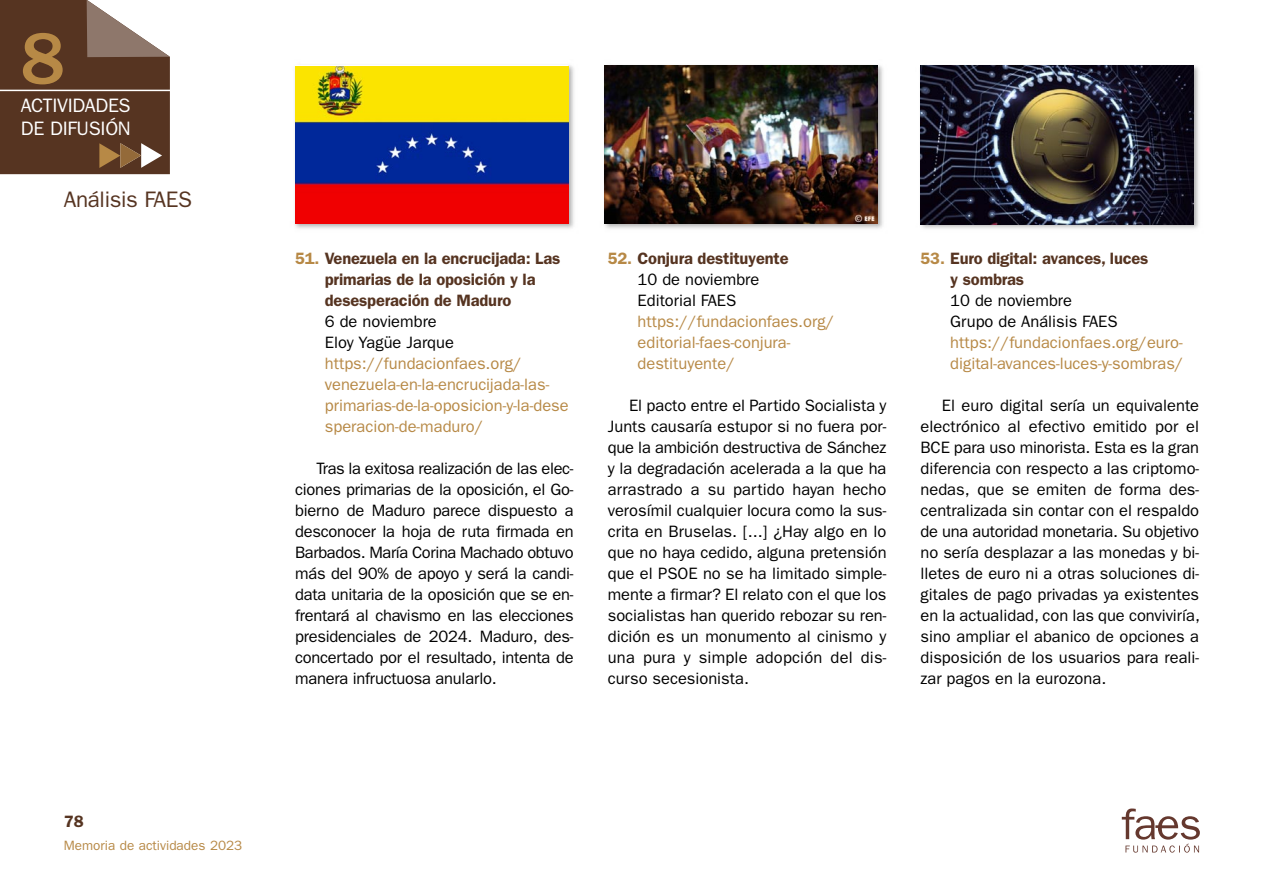
<style>
.page{position:relative;width:1263px;height:893px;background:#fff}
.page>*{position:absolute;margin:0;border:0;box-sizing:border-box;transform-origin:0 0}
.t1{font:500 75px "Franklin Gothic";color:#b78946}
.t2{font:22.5px "Franklin Gothic";letter-spacing:-.015em;color:#563421}
.t3{font:19.5px/22.5px "Franklin Gothic";letter-spacing:-.015em;color:#fff}
.t4{font:16.5px/21px "Franklin Gothic";color:#000;text-align:justify}
.t5{font:16.5px/21px "Franklin Gothic";color:#b78946}
.t6{font:600 16.5px/21px "Franklin Gothic";letter-spacing:-.01em;color:#563421}
.t7{font:13.5px "Franklin Gothic";color:#b78946}
.s1{color:#b78946}
</style>
<div class="page">
<svg style="left:1122px;top:808px;width:78px;height:45px"></svg>
<svg style="left:0;top:0;width:170px;height:174px;background:#6c4e3d"></svg>
<img style="left:294px;top:65px;width:280px;height:164px">
<img style="left:295px;top:66px;width:273px;height:158px">
<img style="left:604px;top:65px;width:279px;height:164px">
<img style="left:605px;top:66px;width:273px;height:158px">
<img style="left:920px;top:65px;width:279px;height:164px">
<img style="left:920px;top:66px;width:273px;height:158px">
<p class="t1" style="left:21px;top:32px;width:46px">8</p>
<p class="t3" style="left:21px;top:96px;width:111px">ACTIVIDADES<br>DE DIFUSIÓN</p>
<p class="t2" style="left:64px;top:191px;width:130px">Análisis FAES</p>
<p class="t6" style="left:64px;top:812px;width:21px">78</p>
<p class="t7" style="left:64px;top:840px;width:180px">Memoria de actividades 2023</p>
<p class="t6" style="left:325px;top:249px;width:237px;text-indent:-30px"><span class="s1">51.</span> Venezuela en la encrucijada: Las primarias de la oposición y la desesperación de Maduro</p>
<p class="t4" style="left:325px;top:312px;width:113px">6 de noviembre</p>
<p class="t4" style="left:325px;top:333px;width:131px">Eloy Yagüe Jarque</p>
<p class="t5" style="left:325px;top:354px;width:245px">https://fundacionfaes.org/ venezuela-en-la-encrucijada-las&shy;primarias-de-la-oposicion-y-la-dese speracion-de-maduro/</p>
<p class="t4" style="left:295px;top:459px;width:280px;text-indent:21px">Tras la exitosa realización de las elec&shy;ciones primarias de la oposición, el Go&shy;bierno de Maduro parece dispuesto a desconocer la hoja de ruta firmada en Barbados. María Corina Machado obtuvo más del 90% de apoyo y será la candi&shy;data unitaria de la oposición que se en&shy;frentará al chavismo en las elecciones presidenciales de 2024. Maduro, des&shy;concertado por el resultado, intenta de manera infructuosa anularlo.</p>
<p class="t6" style="left:608px;top:249px;width:182px"><span class="s1">52.</span> Conjura destituyente</p>
<p class="t4" style="left:638px;top:270px;width:123px">10 de noviembre</p>
<p class="t4" style="left:638px;top:291px;width:100px">Editorial FAES</p>
<p class="t5" style="left:638px;top:312px;width:198px">https://fundacionfaes.org/ editorial-faes-conjura&shy;destituyente/</p>
<p class="t4" style="left:608px;top:396px;width:280px;text-indent:21px">El pacto entre el Partido Socialista y Junts causaría estupor si no fuera por&shy;que la ambición destructiva de Sánchez y la degradación acelerada a la que ha arrastrado a su partido hayan hecho verosímil cualquier locura como la sus&shy;crita en Bruselas. [...] ¿Hay algo en lo que no haya cedido, alguna pretensión que el PSOE no se ha limitado simple&shy;mente a firmar? El relato con el que los socialistas han querido rebozar su ren&shy;dición es un monumento al cinismo y una pura y simple adopción del dis&shy;curso secesionista.</p>
<p class="t6" style="left:950px;top:249px;width:200px;text-indent:-30px"><span class="s1">53.</span> Euro digital: avances, luces y sombras</p>
<p class="t4" style="left:950px;top:291px;width:123px">10 de noviembre</p>
<p class="t4" style="left:950px;top:312px;width:169px">Grupo de Análisis FAES</p>
<p class="t5" style="left:950px;top:333px;width:235px">https://fundacionfaes.org/euro&shy;digital-avances-luces-y-sombras/</p>
<p class="t4" style="left:920px;top:396px;width:281px;text-indent:21px">El euro digital sería un equivalente electrónico al efectivo emitido por el BCE para uso minorista. Esta es la gran diferencia con respecto a las criptomo&shy;nedas, que se emiten de forma des&shy;centralizada sin contar con el respaldo de una autoridad monetaria. Su objetivo no sería desplazar a las monedas y bi&shy;lletes de euro ni a otras soluciones di&shy;gitales de pago privadas ya existentes en la actualidad, con las que conviviría, sino ampliar el abanico de opciones a disposición de los usuarios para reali&shy;zar pagos en la eurozona.</p>
</div>
